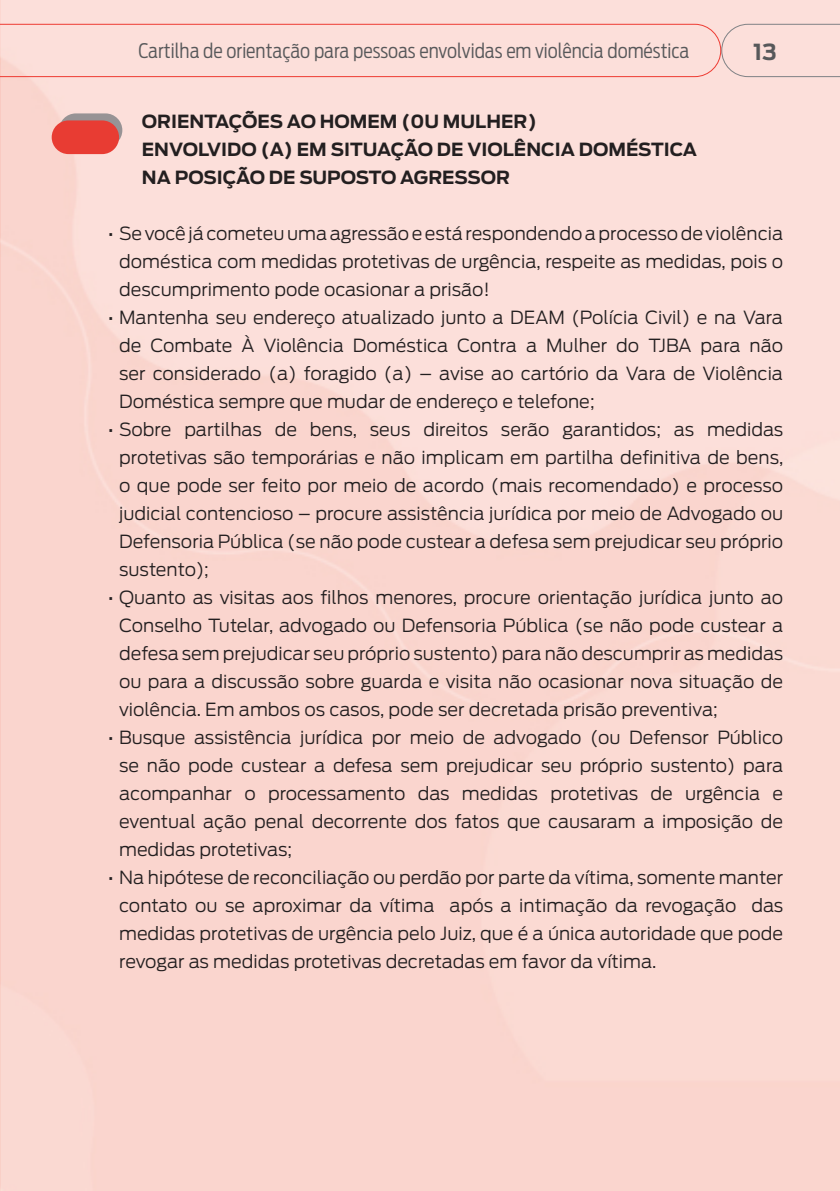
<style>
.page{position:relative;width:840px;height:1191px;background:#fff}
.page>*{position:absolute;margin:0;border:0;box-sizing:border-box;transform-origin:0 0}
.t1{font:700 22px "Antenna";color:#57585a}
.t2{font:300 20px "Antenna Cond";color:#57585a}
.t3{font:300 18px/28px "Antenna";color:#231f20;text-align:justify}
.SUBTitulo{font:700 18px "Antenna";color:#231f20}
</style>
<div class="page">
<div style="left:0;top:0;width:839px;height:1190px;background:#fad8d2"></div>
<svg style="left:0;top:23px;width:839px;height:55px;background:#fad9d4"></svg>
<div style="left:59px;top:113px;width:63px;height:34px;background:#979395;border-radius:17px"></div>
<div style="left:52px;top:120px;width:67px;height:34px;background:#e83c33;border-radius:17px"></div>
<p class="t2" style="left:138px;top:39px;width:552px">Cartilha de orientação para pessoas envolvidas em violência doméstica</p>
<p class="t1" style="left:752px;top:39px;width:25px">13</p>
<p class="SUBTitulo" style="left:142px;top:111px;width:396px">ORIENTAÇÕES AO HOMEM (0U MULHER)</p>
<p class="SUBTitulo" style="left:142px;top:139px;width:556px">ENVOLVIDO (A) EM SITUAÇÃO DE VIOLÊNCIA DOMÉSTICA</p>
<p class="SUBTitulo" style="left:142px;top:167px;width:369px">NA POSIÇÃO DE SUPOSTO AGRESSOR</p>
<p class="t3" style="left:119px;top:219px;width:665px;text-indent:-11px">• Se você já cometeu uma agressão e está respondendo a processo de violência doméstica com medidas protetivas de urgência, respeite as medidas, pois o descumprimento pode ocasionar a prisão!</p>
<p class="t3" style="left:119px;top:303px;width:665px;text-indent:-11px">• Mantenha seu endereço atualizado junto a DEAM (Polícia Civil) e na Vara de Combate À Violência Doméstica Contra a Mulher do TJBA para não ser considerado (a) foragido (a) – avise ao cartório da Vara de Violência Doméstica sempre que mudar de endereço e telefone;</p>
<p class="t3" style="left:119px;top:415px;width:665px;text-indent:-11px">• Sobre partilhas de bens, seus direitos serão garantidos; as medidas protetivas são temporárias e não implicam em partilha definitiva de bens, o que pode ser feito por meio de acordo (mais recomendado) e processo judicial contencioso – procure assistência jurídica por meio de Advogado ou Defensoria Pública (se não pode custear a defesa sem prejudicar seu próprio sustento);</p>
<p class="t3" style="left:119px;top:583px;width:665px;text-indent:-11px">• Quanto as visitas aos filhos menores, procure orientação jurídica junto ao Conselho Tutelar, advogado ou Defensoria Pública (se não pode custear a defesa sem prejudicar seu próprio sustento) para não descumprir as medidas ou para a discussão sobre guarda e visita não ocasionar nova situação de violência. Em ambos os casos, pode ser decretada prisão preventiva;</p>
<p class="t3" style="left:119px;top:723px;width:665px;text-indent:-11px">• Busque assistência jurídica por meio de advogado (ou Defensor Público se não pode custear a defesa sem prejudicar seu próprio sustento) para acompanhar o processamento das medidas protetivas de urgência e eventual ação penal decorrente dos fatos que causaram a imposição de medidas protetivas;</p>
<p class="t3" style="left:119px;top:863px;width:665px;text-indent:-11px">• Na hipótese de reconciliação ou perdão por parte da vítima, somente manter contato ou se aproximar da vítima após a intimação da revogação das medidas protetivas de urgência pelo Juiz, que é a única autoridade que pode revogar as medidas protetivas decretadas em favor da vítima.</p>
</div>
